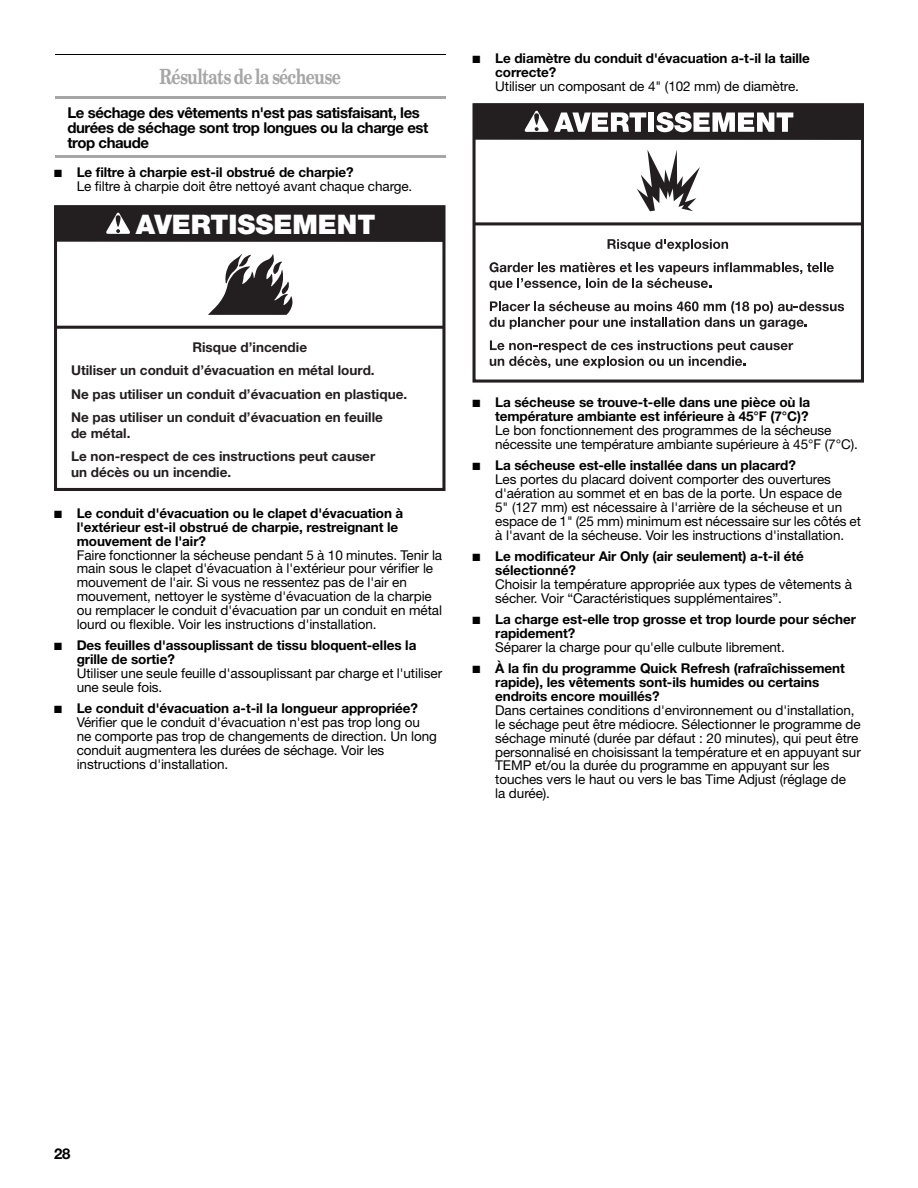
<style>
.page{position:relative;width:918px;height:1188px;background:#fff}
.page>*{position:absolute;margin:0;border:0;box-sizing:border-box;transform-origin:0 0}
.t1{font:900 27px "Helvetica Neue LT Std";color:#fff}
._1_Heading_2{font:700 21px "New Century Schlbk LT Std";letter-spacing:-.045em;color:#a6a6a6;scale:.75 1}
._1_Heading_3_with_rules{font:700 15px/15px "Helvetica Neue LT Std";letter-spacing:-.03em;color:#000}
._3_Bullet_1{font:13.5px/14px "Helvetica Neue LT Std";letter-spacing:-.005em;color:#000}
.t2{font:700 13.5px/23.2px "Helvetica Neue LT Std";color:#231f20}
._3_Bullet_1-2{font:700 13.5px/13.8px "Helvetica Neue LT Std";letter-spacing:-.005em;color:#000}
.s1{font-weight:700}
.s2{font-weight:400}
</style>
<div class="page">
<hr style="left:55px;top:54px;width:391px;height:1px;background:#000">
<hr style="left:55px;top:96px;width:391px;height:3px;background:#a6a6a6">
<hr style="left:55px;top:155px;width:391px;height:3px;background:#a6a6a6">
<hr style="left:56px;top:326px;width:388px;height:3px;background:#231f20">
<div style="left:54px;top:205px;width:392px;height:286px;border:3px solid #231f20"></div>
<div style="left:56px;top:206px;width:388px;height:36px;background:#231f20"></div>
<svg style="left:106px;top:213px;width:24px;height:21px"></svg>
<svg style="left:208px;top:254px;width:85px;height:61px"></svg>
<hr style="left:473px;top:222px;width:389px;height:3px;background:#231f20">
<svg style="left:608px;top:239px;width:120px;height:12px"></svg>
<svg style="left:489px;top:262px;width:345px;height:28px"></svg>
<svg style="left:490px;top:340px;width:303px;height:28px"></svg>
<div style="left:472px;top:103px;width:392px;height:280px;border:3px solid #231f20"></div>
<div style="left:474px;top:104px;width:388px;height:36px;background:#231f20"></div>
<div style="left:648px;top:113px;width:6px;height:19px;background:#fff"></div>
<svg style="left:656px;top:112px;width:137px;height:20px"></svg>
<svg style="left:524px;top:111px;width:122px;height:21px"></svg>
<svg style="left:637px;top:150px;width:63px;height:61px"></svg>
<svg style="left:489px;top:301px;width:355px;height:28px"></svg>
<p class="_1_Heading_2" style="left:159px;top:68px;width:243px">Résultats de la sécheuse</p>
<p class="_1_Heading_3_with_rules" style="left:68px;top:106px;width:362px">Le séchage des vêtements n'est pas satisfaisant, les durées de séchage sont trop longues ou la charge est trop chaude</p>
<p class="_3_Bullet_1" style="left:77px;top:166px;width:337px;text-indent:-23px">■ <span class="s1">Le filtre à charpie est-il obstrué de charpie?<br></span>Le filtre à charpie doit être nettoyé avant chaque charge.</p>
<p class="t1" style="left:136px;top:214px;width:241px">AVERTISSEMENT</p>
<p class="_3_Bullet_1-2" style="left:495px;top:53px;width:316px;text-indent:-23px">■ Le diamètre du conduit d'évacuation a-t-il la taille correcte?<br><span class="s2">Utiliser un composant de 4" (102 mm) de diamètre.</span></p>
<p class="t2" style="left:71px;top:337px;width:338px;text-indent:121px">Risque d’incendie<br>Utiliser un conduit d’évacuation en métal lourd.<br>Ne pas utiliser un conduit d’évacuation en plastique.<br>Ne pas utiliser un conduit d’évacuation en feuille</p>
<p class="t2" style="left:71px;top:422px;width:306px">de métal.<br>Le non-respect de ces instructions peut causer</p>
<p class="t2" style="left:71px;top:461px;width:162px">un décès ou un incendie.</p>
<p class="_3_Bullet_1" style="left:77px;top:508px;width:367px;text-indent:-23px">■ <span class="s1">Le conduit d'évacuation ou le clapet d'évacuation à l'extérieur est-il obstrué de charpie, restreignant le mouvement de l'air?<br></span>Faire fonctionner la sécheuse pendant 5 à 10 minutes. Tenir la main sous le clapet d'évacuation à l'extérieur pour vérifier le mouvement de l'air. Si vous ne ressentez pas de l'air en mouvement, nettoyer le système d'évacuation de la charpie ou remplacer le conduit d'évacuation par un conduit en métal lourd ou flexible. Voir les instructions d'installation.</p>
<p class="_3_Bullet_1" style="left:77px;top:640px;width:367px;text-indent:-23px">■ <span class="s1">Des feuilles d'assouplissant de tissu bloquent-elles la grille de sortie?<br></span>Utiliser une seule feuille d'assouplissant par charge et l'utiliser une seule fois.</p>
<p class="_3_Bullet_1" style="left:77px;top:703px;width:362px;text-indent:-23px">■ <span class="s1">Le conduit d'évacuation a-t-il la longueur appropriée?<br></span>Vérifier que le conduit d'évacuation n'est pas trop long ou ne comporte pas trop de changements de direction. Un long conduit augmentera les durées de séchage. Voir les instructions d'installation.</p>
<p class="_3_Bullet_1" style="left:495px;top:397px;width:364px;text-indent:-23px">■ <span class="s1">La sécheuse se trouve-t-elle dans une pièce où la température ambiante est inférieure à 45°F (7°C)?<br></span>Le bon fonctionnement des programmes de la sécheuse nécessite une température ambiante supérieure à 45°F (7°C).</p>
<p class="_3_Bullet_1" style="left:495px;top:460px;width:367px;text-indent:-23px">■ <span class="s1">La sécheuse est-elle installée dans un placard?<br></span>Les portes du placard doivent comporter des ouvertures d'aération au sommet et en bas de la porte. Un espace de<br>5" (127 mm) est nécessaire à l'arrière de la sécheuse et un espace de 1" (25 mm) minimum est nécessaire sur les côtés et à l'avant de la sécheuse. Voir les instructions d'installation.</p>
<p class="_3_Bullet_1" style="left:495px;top:551px;width:358px;text-indent:-23px">■ <span class="s1">Le modificateur Air Only (air seulement) a-t-il été sélectionné?<br></span>Choisir la température appropriée aux types de vêtements à sécher. Voir “Caractéristiques supplémentaires”.</p>
<p class="_3_Bullet_1-2" style="left:495px;top:614px;width:362px;text-indent:-23px">■ La charge est-elle trop grosse et trop lourde pour sécher rapidement?<br><span class="s2">Séparer la charge pour qu'elle culbute librement.</span></p>
<p class="_3_Bullet_1" style="left:495px;top:663px;width:367px;text-indent:-23px">■ <span class="s1">À la fin du programme Quick Refresh (rafraîchissement rapide), les vêtements sont-ils humides ou certains endroits encore mouillés?<br></span>Dans certaines conditions d'environnement ou d'installation, le séchage peut être médiocre. Sélectionner le programme de séchage minuté (durée par défaut : 20 minutes), qui peut être personnalisé en choisissant la température et en appuyant sur TEMP et/ou la durée du programme en appuyant sur les touches vers le haut ou vers le bas Time Adjust (réglage de<br>la durée).</p>
<p class="_1_Heading_3_with_rules" style="left:54px;top:1148px;width:18px">28</p>
</div>
